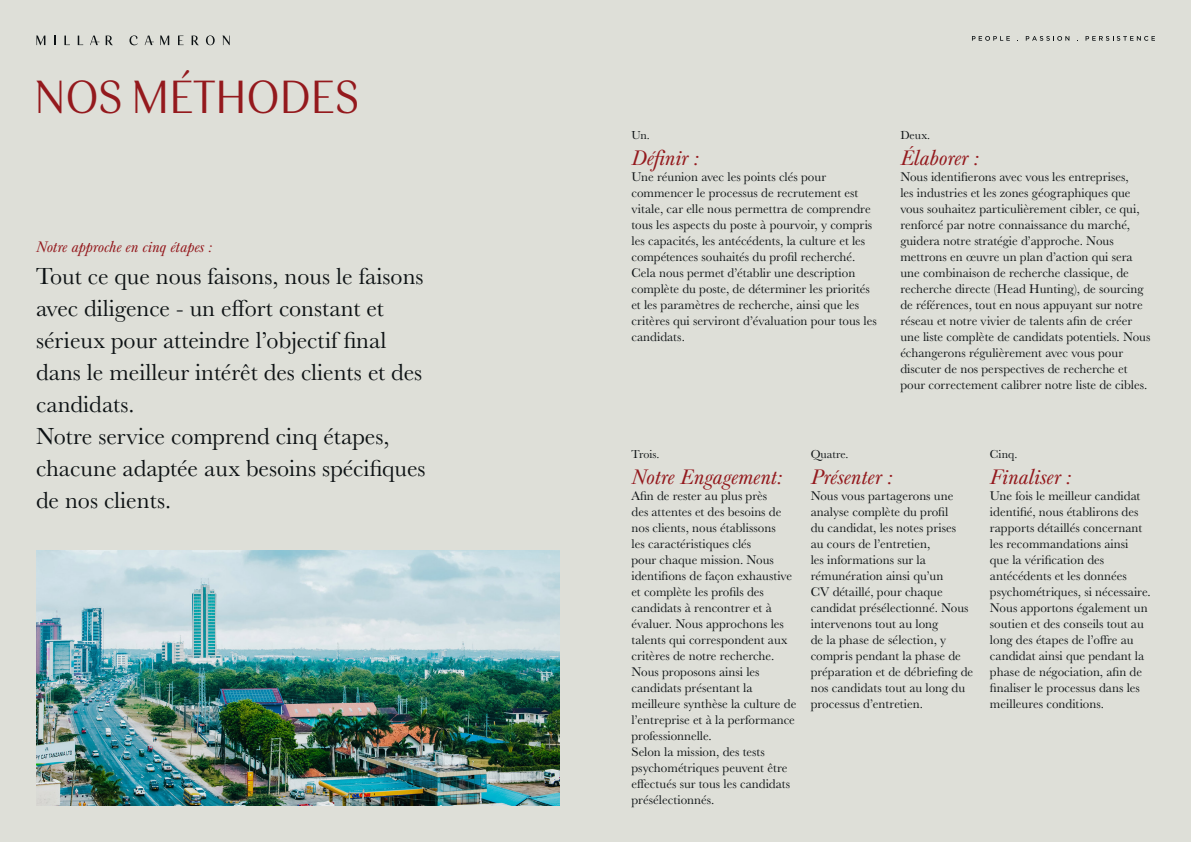
<style>
.page{position:relative;width:1191px;height:842px;background:#dedfd8}
.page>*{position:absolute;margin:0;border:0;box-sizing:border-box;transform-origin:0 0}
.t1{font:48px "Senlot Nor Boo";letter-spacing:-.01em;color:#94191d}
.t2{font:24px/32px "Baskerville URW";color:#0d1214}
.t3{font:italic 22px "Baskerville URW";color:#94191d}
.t4{font:italic 16px "Baskerville URW";color:#94191d}
.t5{font:13px/16px "Baskerville URW";color:#0d1214}
.t6{font:12px "Baskerville URW";color:#0d1214}
</style>
<div class="page">
<img style="left:36px;top:551px;width:523px;height:255px">
<svg style="left:972px;top:36px;width:37px;height:5px"></svg>
<svg style="left:1025px;top:36px;width:44px;height:5px"></svg>
<svg style="left:1085px;top:36px;width:70px;height:5px"></svg>
<svg style="left:36px;top:36px;width:9px;height:9px"></svg>
<svg style="left:54px;top:36px;width:2px;height:9px"></svg>
<svg style="left:64px;top:36px;width:6px;height:9px"></svg>
<svg style="left:78px;top:36px;width:5px;height:9px"></svg>
<svg style="left:90px;top:36px;width:9px;height:9px"></svg>
<svg style="left:106px;top:36px;width:7px;height:9px"></svg>
<svg style="left:129px;top:35px;width:9px;height:10px"></svg>
<svg style="left:145px;top:36px;width:9px;height:9px"></svg>
<svg style="left:160px;top:36px;width:9px;height:9px"></svg>
<svg style="left:178px;top:36px;width:6px;height:9px"></svg>
<svg style="left:192px;top:36px;width:7px;height:9px"></svg>
<svg style="left:206px;top:35px;width:9px;height:10px"></svg>
<svg style="left:222px;top:36px;width:8px;height:9px"></svg>
<p class="t1" style="left:34px;top:69px;width:327px">NOS MÉTHODES</p>
<p class="t4" style="left:36px;top:238px;width:177px">Notre approche en cinq étapes :</p>
<p class="t2" style="left:36px;top:259px;width:389px">Tout ce que nous faisons, nous le faisons avec diligence - un effort constant et sérieux pour atteindre l’objectif final dans le meilleur intérêt des clients et des candidats.</p>
<p class="t2" style="left:36px;top:419px;width:391px">Notre service comprend cinq étapes, chacune adaptée aux besoins spécifiques de nos clients.</p>
<p class="t6" style="left:631px;top:127px;width:20px">Un.</p>
<p class="t3" style="left:631px;top:145px;width:69px">Définir :</p>
<p class="t5" style="left:631px;top:168px;width:247px">Une réunion avec les points clés pour commencer le processus de recrutement est vitale, car elle nous permettra de comprendre tous les aspects du poste à pourvoir, y compris les capacités, les antécédents, la culture et les compétences souhaités du profil recherché.<br>Cela nous permet d’établir une description complète du poste, de déterminer les priorités et les paramètres de recherche, ainsi que les critères qui serviront d’évaluation pour tous les candidats.</p>
<p class="t6" style="left:900px;top:127px;width:31px">Deux.</p>
<p class="t3" style="left:900px;top:145px;width:80px">Élaborer :</p>
<p class="t5" style="left:900px;top:168px;width:252px">Nous identifierons avec vous les entreprises,<br>les industries et les zones géographiques que vous souhaitez particulièrement cibler, ce qui, renforcé par notre connaissance du marché, guidera notre stratégie d’approche. Nous mettrons en œuvre un plan d’action qui sera une combinaison de recherche classique, de recherche directe (Head Hunting), de sourcing de références, tout en nous appuyant sur notre réseau et notre vivier de talents afin de créer une liste complète de candidats potentiels. Nous échangerons régulièrement avec vous pour discuter de nos perspectives de recherche et pour correctement calibrer notre liste de cibles.</p>
<p class="t6" style="left:631px;top:446px;width:30px">Trois.</p>
<p class="t3" style="left:631px;top:464px;width:152px">Notre Engagement:</p>
<p class="t5" style="left:631px;top:487px;width:166px">Afin de rester au plus près<br>des attentes et des besoins de nos clients, nous établissons<br>les caractéristiques clés<br>pour chaque mission. Nous identifions de façon exhaustive et complète les profils des candidats à rencontrer et à évaluer. Nous approchons les talents qui correspondent aux critères de notre recherche.<br>Nous proposons ainsi les candidats présentant la meilleure synthèse la culture de l’entreprise et à la performance professionnelle.</p>
<p class="t5" style="left:631px;top:743px;width:160px">Selon la mission, des tests psychométriques peuvent être effectués sur tous les candidats présélectionnés.</p>
<p class="t6" style="left:810px;top:446px;width:39px">Quatre.</p>
<p class="t3" style="left:810px;top:464px;width:83px">Présenter :</p>
<p class="t5" style="left:810px;top:487px;width:164px">Nous vous partagerons une analyse complète du profil<br>du candidat, les notes prises<br>au cours de l’entretien,<br>les informations sur la rémunération ainsi qu’un<br>CV détaillé, pour chaque candidat présélectionné. Nous intervenons tout au long<br>de la phase de sélection, y compris pendant la phase de préparation et de débriefing de nos candidats tout au long du processus d’entretien.</p>
<p class="t6" style="left:990px;top:446px;width:29px">Cinq.</p>
<p class="t3" style="left:990px;top:464px;width:83px">Finaliser :</p>
<p class="t5" style="left:990px;top:487px;width:162px">Une fois le meilleur candidat identifié, nous établirons des rapports détaillés concernant les recommandations ainsi que la vérification des antécédents et les données psychométriques, si nécessaire.<br>Nous apportons également un soutien et des conseils tout au long des étapes de l’offre au candidat ainsi que pendant la phase de négociation, afin de finaliser le processus dans les meilleures conditions.</p>
</div>
